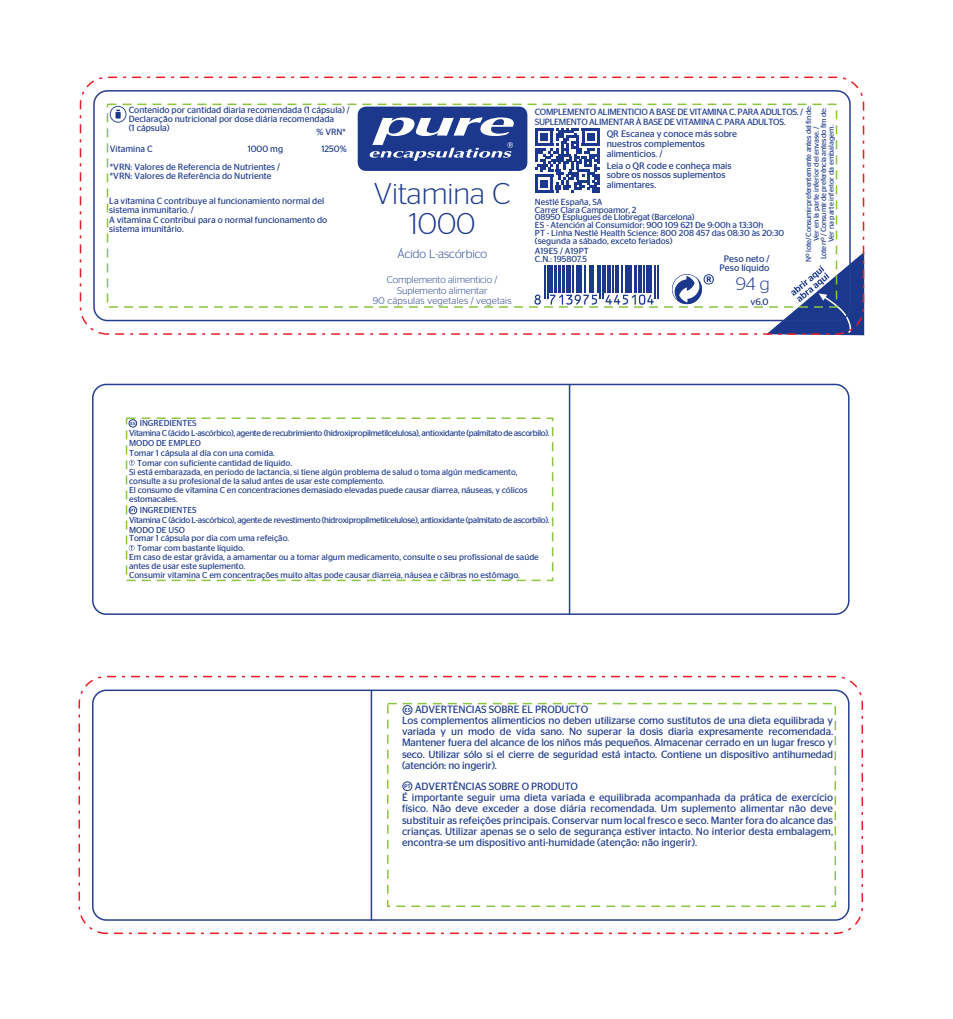
<style>
.page{position:relative;width:953px;height:1019px;background:#fff}
.page>*{position:absolute;margin:0;border:0;box-sizing:border-box;transform-origin:0 0}
.t1{font:300 30px/30px "Stag Sans";color:#1b388c;text-align:center}
.t2{font:300 18px "Stag Sans";color:#1b388c}
.t3{font:300 12px "Stag Sans";color:#1b388c}
.t4{font:10.5px/11.2px "Stag Sans";letter-spacing:-.01em;color:#1b388c;text-align:justify}
.t5{font:300 9.75px/10.5px "Stag Sans";color:#1b388c;text-align:center}
.t6{font:9.3px/9.8px "Stag Sans";color:#1b388c}
.t7{font:9.15px "Stag Sans";color:#1b388c}
.t8{font:9px/9px "Stag Sans";color:#1b388c}
.t9{font:9px/9.8px "Stag Sans";letter-spacing:-.035em;color:#1b388c}
.t10{font:8.7px/7.8px "Stag Sans";color:#1b388c}
.t11{font:8.7px/9.8px "Stag Sans";letter-spacing:-.035em;color:#1b388c}
.t12{font:8.7px "Stag Sans";letter-spacing:-.04em;color:#1b388c}
.t13{font:7.5px/7.5px "Stag Sans";letter-spacing:-.035em;color:#1b388c;text-align:center}
</style>
<div class="page">
<svg style="left:110px;top:106px;width:16px;height:16px"></svg>
<div style="left:359px;top:108px;width:167px;height:62px;background:#1b388c;border-radius:8px"></div>
<div style="left:358px;top:106px;width:169px;height:65px;border:2px solid #1b388c;border-radius:8px"></div>
<svg style="left:369px;top:117px;width:145px;height:44px"></svg>
<svg style="left:672px;top:274px;width:30px;height:30px"></svg>
<svg style="left:672px;top:274px;width:42px;height:28px"></svg>
<svg style="left:766px;top:252px;width:98px;height:83px"></svg>
<div style="left:129px;top:506px;width:8px;height:8px;border:1px solid #1b388c;border-radius:50%"></div>
<svg style="left:131px;top:421px;width:4px;height:4px"></svg>
<div style="left:129px;top:419px;width:8px;height:8px;border:1px solid #1b388c;border-radius:50%"></div>
<svg style="left:129px;top:459px;width:6px;height:6px"></svg>
<svg style="left:129px;top:544px;width:5px;height:6px"></svg>
<svg style="left:404px;top:784px;width:6px;height:3px"></svg>
<div style="left:402px;top:781px;width:10px;height:9px;border:1px solid #1b388c;border-radius:50%"></div>
<svg style="left:405px;top:708px;width:5px;height:3px"></svg>
<div style="left:403px;top:705px;width:9px;height:9px;border:1px solid #1b388c;border-radius:50%"></div>
<svg style="left:534px;top:294px;width:7px;height:10px"></svg>
<hr style="left:545px;top:266px;width:1px;height:33px;background:#1b388c">
<hr style="left:547px;top:266px;width:1px;height:33px;background:#1b388c">
<svg style="left:550px;top:266px;width:47px;height:38px"></svg>
<hr style="left:591px;top:266px;width:3px;height:27px;background:#1b388c">
<hr style="left:597px;top:266px;width:2px;height:27px;background:#1b388c">
<hr style="left:600px;top:266px;width:1px;height:33px;background:#1b388c">
<hr style="left:602px;top:266px;width:1px;height:33px;background:#1b388c">
<svg style="left:605px;top:266px;width:49px;height:38px"></svg>
<hr style="left:649px;top:266px;width:3px;height:27px;background:#1b388c">
<hr style="left:655px;top:266px;width:1px;height:33px;background:#1b388c">
<hr style="left:657px;top:266px;width:1px;height:33px;background:#1b388c">
<svg style="left:535px;top:128px;width:65px;height:65px"></svg>
<hr style="left:535px;top:190px;width:18px;height:3px;background:#1b388c">
<div style="left:540px;top:180px;width:8px;height:7px;background:#1b388c"></div>
<div style="left:80px;top:76px;width:784px;height:258px;border:2px dashed #ee1d23;border-radius:27px"></div>
<div style="left:93px;top:90px;width:758px;height:231px;border:2px solid #253f8e;border-radius:14px"></div>
<div style="left:107px;top:103px;width:730px;height:204px;border:2px dashed #8bc63e"></div>
<hr style="left:569px;top:384px;width:1px;height:230px;background:#253f8e">
<div style="left:92px;top:383px;width:758px;height:231px;border:2px solid #253f8e;border-radius:14px"></div>
<div style="left:126px;top:417px;width:427px;height:164px;border:2px dashed #8bc63e"></div>
<hr style="left:371px;top:690px;width:1px;height:229px;background:#253f8e">
<div style="left:92px;top:689px;width:758px;height:231px;border:2px solid #253f8e;border-radius:14px"></div>
<div style="left:79px;top:675px;width:784px;height:258px;border:2px dashed #ee1d23;border-radius:27px"></div>
<p class="t8" style="left:129px;top:105px;width:223px">Contenido por cantidad diaria recomendada (1 cápsula) /<br>Declaração nutricional por dose diária recomendada<br>(1 cápsula)</p>
<p class="t8" style="left:317px;top:128px;width:31px">% VRN*</p>
<p class="t7" style="left:110px;top:144px;width:44px">Vitamina C</p>
<p class="t7" style="left:248px;top:144px;width:37px">1000 mg</p>
<p class="t7" style="left:321px;top:144px;width:27px">1250%</p>
<p class="t8" style="left:110px;top:162px;width:172px">*VRN: Valores de Referencia de Nutrientes / *VRN: Valores de Referência do Nutriente</p>
<p class="t8" style="left:109px;top:196px;width:217px">La vitamina C contribuye al funcionamiento normal del sistema inmunitario. /</p>
<p class="t8" style="left:109px;top:215px;width:220px">A vitamina C contribui para o normal funcionamento do sistema imunitário.</p>
<h1 class="t1" style="left:374px;top:178px;width:138px">Vitamina C<br>1000</h1>
<h3 class="t3" style="left:397px;top:247px;width:91px">Ácido L-ascórbico</h3>
<p class="t13" style="left:805px;top:261px;width:158px;rotate:-90deg">Nº lote/ Consumir preferentemente antes del fin de:<br>Ver en la parte inferior del envase. /<br>Lote nº / Consumir de preferência antes do fim de:<br>Ver na parte inferior da embalagem.</p>
<p class="t9" style="left:535px;top:107px;width:270px">COMPLEMENTO ALIMENTICIO A BASE DE VITAMINA C. PARA ADULTOS. /<br>SUPLEMENTO ALIMENTAR À BASE DE VITAMINA C. PARA ADULTOS.</p>
<p class="t6" style="left:607px;top:129px;width:132px">QR Escanea y conoce más sobre nuestros complementos alimenticios. /</p>
<p class="t6" style="left:607px;top:160px;width:126px">Leia o QR code e conheça mais sobre os nossos suplementos alimentares.</p>
<p class="t10" style="left:535px;top:197px;width:251px">Nestlé España, SA<br>Carrer Clara Campoamor, 2<br>08950 Esplugues de Llobregat (Barcelona)<br>ES - Atención al Consumidor: 900 109 621 De 9:00h a 13:30h<br>PT - Linha Nestlé Health Science: 800 208 457 das 08:30 às 20:30 (segunda a sábado, exceto feriados)</p>
<p class="t10" style="left:535px;top:246px;width:55px;line-height:8.2px">A19ES / A19PT<br>C.N.: 195807.5</p>
<p class="t6" style="left:720px;top:254px;width:51px;line-height:9px;text-align:center">Peso neto /<br>Peso líquido</p>
<p class="t5" style="left:373px;top:274px;width:140px">Complemento alimenticio /<br>Suplemento alimentar<br>90 cápsulas vegetales / vegetais</p>
<h2 class="t2" style="left:736px;top:274px;width:36px">94 g</h2>
<p class="t6" style="left:751px;top:297px;width:20px">v6.0</p>
<p class="t10" style="left:140px;top:419px;width:58px">INGREDIENTES</p>
<p class="t12" style="left:129px;top:428px;width:422px">Vitamina C (ácido L-ascórbico), agente de recubrimiento (hidroxipropilmetilcelulosa), antioxidante (palmitato de ascorbilo).</p>
<p class="t10" style="left:129px;top:439px;width:73px">MODO DE EMPLEO</p>
<p class="t10" style="left:129px;top:449px;width:147px">Tomar 1 cápsula al día con una comida.</p>
<p class="t10" style="left:137px;top:459px;width:156px">Tomar con suficiente cantidad de líquido.</p>
<p class="t10" style="left:129px;top:468px;width:390px">Si está embarazada, en periodo de lactancia, si tiene algún problema de salud o toma algún medicamento,</p>
<p class="t10" style="left:129px;top:477px;width:257px">consulte a su profesional de la salud antes de usar este complemento.</p>
<p class="t10" style="left:129px;top:486px;width:400px">El consumo de vitamina C en concentraciones demasiado elevadas puede causar diarrea, náuseas, y cólicos</p>
<p class="t10" style="left:129px;top:495px;width:50px">estomacales.</p>
<p class="t11" style="left:129px;top:505px;width:422px;text-indent:11px">INGREDIENTES<br>Vitamina C (ácido L-ascórbico), agente de revestimento (hidroxipropilmetilcelulose), antioxidante (palmitato de ascorbilo).<br>MODO DE USO</p>
<p class="t10" style="left:129px;top:534px;width:162px">Tomar 1 cápsula por dia com uma refeição.</p>
<p class="t10" style="left:137px;top:543px;width:109px">Tomar com bastante líquido.</p>
<p class="t10" style="left:129px;top:552px;width:411px">Em caso de estar grávida, a amamentar ou a tomar algum medicamento, consulte o seu profissional de saúde</p>
<p class="t10" style="left:129px;top:561px;width:118px">antes de usar este suplemento.</p>
<p class="t10" style="left:129px;top:570px;width:392px">Consumir vitamina C em concentrações muito altas pode causar diarreia, náusea e cãibras no estômago.</p>
<p class="t4" style="left:415px;top:703px;width:175px">ADVERTENCIAS SOBRE EL PRODUCTO</p>
<p class="t4" style="left:402px;top:714px;width:433px">Los complementos alimenticios no deben utilizarse como sustitutos de una dieta equilibrada y variada y un modo de vida sano. No superar la dosis diaria expresamente recomendada.<br>Mantener fuera del alcance de los niños más pequeños. Almacenar cerrado en un lugar fresco y seco. Utilizar sólo si el cierre de seguridad está intacto. Contiene un dispositivo antihumedad (atención: no ingerir).</p>
<p class="t4" style="left:402px;top:791px;width:433px">É importante seguir uma dieta variada e equilibrada acompanhada da prática de exercício físico. Não deve exceder a dose diária recomendada. Um suplemento alimentar não deve substituir as refeições principais. Conservar num local fresco e seco. Manter fora do alcance das crianças. Utilizar apenas se o selo de segurança estiver intacto. No interior desta embalagem, encontra-se um dispositivo anti-humidade (atenção: não ingerir).</p>
<p class="t4" style="left:415px;top:780px;width:165px">ADVERTÊNCIAS SOBRE O PRODUTO</p>
</div>
